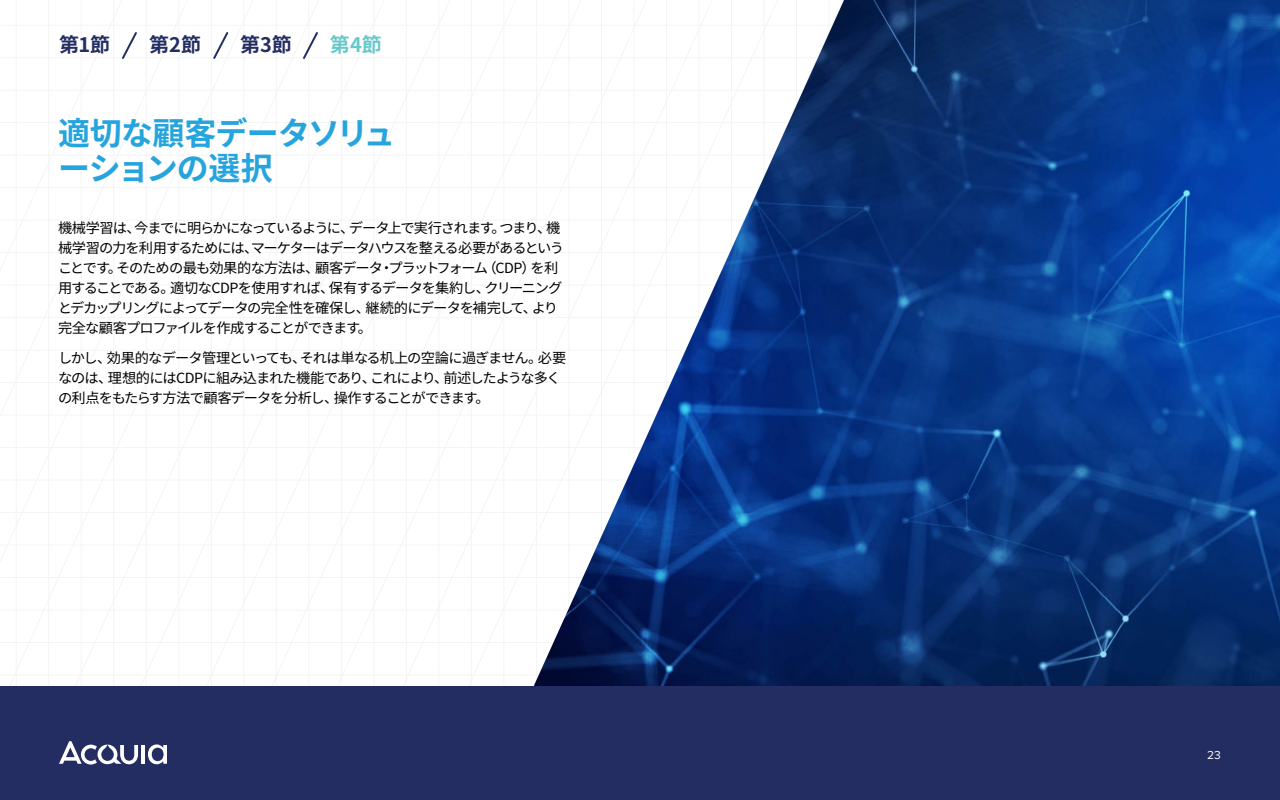
<style>
.page{position:relative;width:1280px;height:800px;background:#fff}
.page>*{position:absolute;margin:0;border:0;box-sizing:border-box;transform-origin:0 0}
.t1{font:700 32px/35px "Noto Sans CJ Kjp";letter-spacing:-.025em;color:#26a4dd}
.t2{font:700 20px "Noto Sans CJ Kjp";color:#232d61}
.t3{font:700 20px "Noto Sans CJ Kjp";color:#67c8ca}
.t4{font:14px/20px "Noto Sans CJ Kjp";letter-spacing:-.07em;color:#000}
.t5{font:12px "Proxima Nova";color:#fcfcfc}
</style>
<div class="page">
<svg style="left:0;top:5px;width:128px;height:681px"></svg>
<img style="left:492px;top:0;width:788px;height:686px">
<div style="left:0;top:686px;width:1280px;height:114px;background:#232d61"></div>
<hr style="left:142px;top:745px;width:3px;height:19px;background:#fff">
<svg style="left:59px;top:741px;width:79px;height:24px"></svg>
<svg style="left:148px;top:744px;width:19px;height:20px"></svg>
<svg style="left:120px;top:30px;width:17px;height:31px"></svg>
<svg style="left:213px;top:32px;width:17px;height:27px"></svg>
<svg style="left:303px;top:31px;width:15px;height:28px"></svg>
<h2 class="t2" style="left:59px;top:33px;width:53px">第1節</h2>
<h2 class="t2" style="left:149px;top:33px;width:53px">第2節</h2>
<h2 class="t2" style="left:240px;top:33px;width:53px">第3節</h2>
<h2 class="t3" style="left:330px;top:33px;width:53px">第4節</h2>
<h1 class="t1" style="left:58px;top:116px;width:339px">適切な顧客データソリューションの選択</h1>
<p class="t4" style="left:58px;top:218px;width:508px">機械学習は、今までに明らかになっているように、データ上で実行されます。つまり、機械学習の力を利用するためには、マーケターはデータハウスを整える必要があるということです。そのための最も効果的な方法は、顧客データ・プラットフォーム（CDP）を利用することである。適切なCDPを使用すれば、保有するデータを集約し、クリーニングとデカップリングによってデータの完全性を確保し、継続的にデータを補完して、より完全な顧客プロファイルを作成することができます。</p>
<p class="t4" style="left:58px;top:348px;width:510px">しかし、効果的なデータ管理といっても、それは単なる机上の空論に過ぎません。必要なのは、理想的にはCDPに組み込まれた機能であり、これにより、前述したような多くの利点をもたらす方法で顧客データを分析し、操作することができます。</p>
<p class="t5" style="left:1207px;top:749px;width:15px">23</p>
</div>
